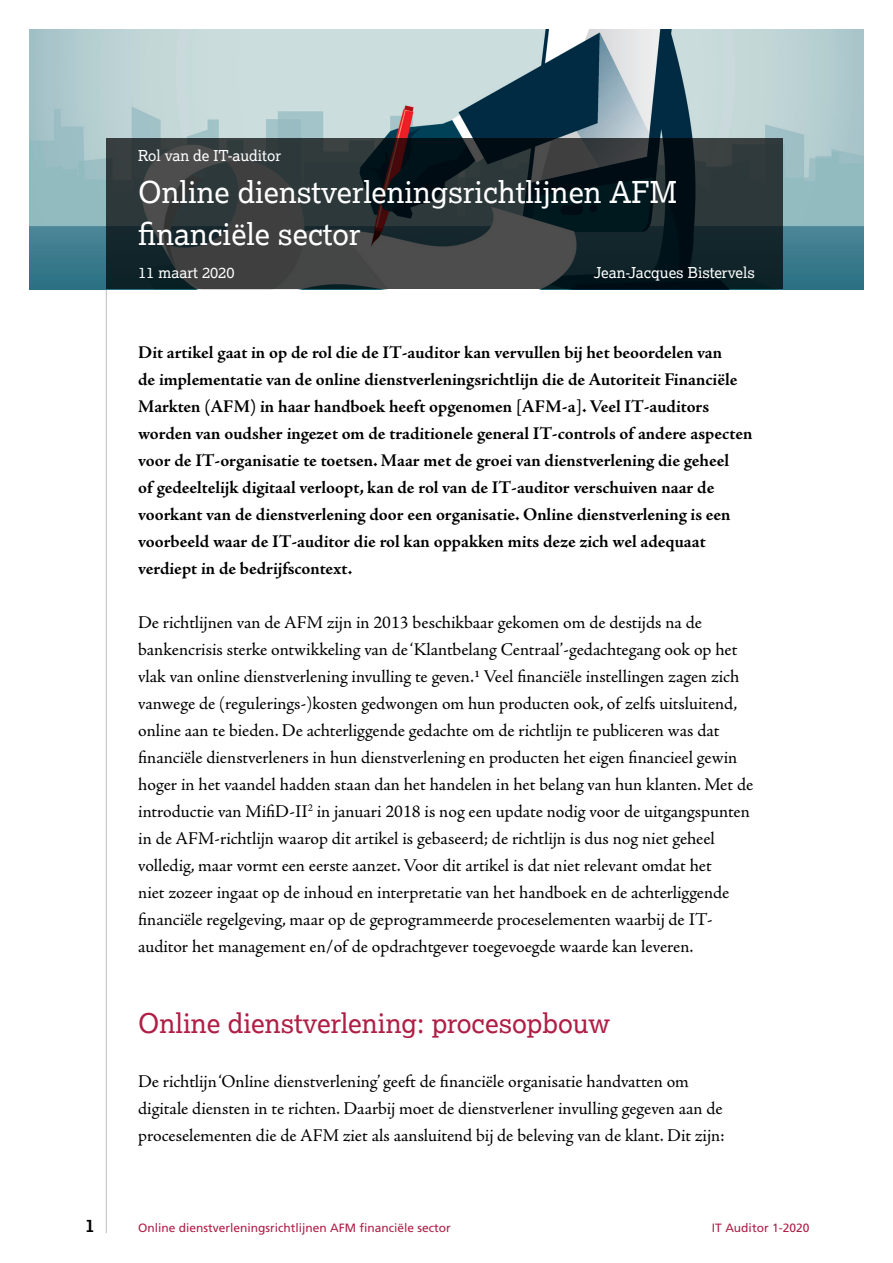
<style>
.page{position:relative;width:893px;height:1263px;background:#fff}
.page>*{position:absolute;margin:0;border:0;box-sizing:border-box;transform-origin:0 0}
.t1{font:30px/42px "Lexia";color:#fff}
.t2{font:27px "Lexia";color:#af1e45}
.t3{font:18px/27px "Adobe Jenson Pro";color:#000}
.t4{font:700 18px/27px "Adobe Jenson Pro";letter-spacing:-.005em;color:#000}
.t5{font:700 18px "Lexia";color:#000}
.t6{font:15px "Lexia";color:#fff}
.t7{font:12px "Frutiger";color:#af1e45}
</style>
<div class="page">
<hr style="left:106px;top:64px;width:1px;height:1169px;background:#bcbec0">
<img style="left:30px;top:30px;width:833px;height:259px">
<svg style="left:106px;top:138px;width:676px;height:151px;background:#283134"></svg>
<p class="t6" style="left:138px;top:146px;width:144px">Rol van de IT-auditor</p>
<h1 class="t1" style="left:138px;top:170px;width:540px">Online dienstverleningsrichtlijnen AFM financiële sector</h1>
<p class="t6" style="left:138px;top:263px;width:98px">11 maart 2020</p>
<p class="t6" style="left:594px;top:263px;width:163px">Jean-Jacques Bistervels</p>
<p class="t4" style="left:138px;top:339px;width:616px">Dit artikel gaat in op de rol die de IT-auditor kan vervullen bij het beoordelen van<br>de implementatie van de online dienstverleningsrichtlijn die de Autoriteit Financiële Markten (AFM) in haar handboek heeft opgenomen [AFM-a]. Veel IT-auditors worden van oudsher ingezet om de traditionele general IT-controls of andere aspecten voor de IT-organisatie te toetsen. Maar met de groei van dienstverlening die geheel<br>of gedeeltelijk digitaal verloopt, kan de rol van de IT-auditor verschuiven naar de voorkant van de dienstverlening door een organisatie. Online dienstverlening is een voorbeeld waar de IT-auditor die rol kan oppakken mits deze zich wel adequaat verdiept in de bedrijfscontext.</p>
<p class="t3" style="left:138px;top:609px;width:617px">De richtlijnen van de AFM zijn in 2013 beschikbaar gekomen om de destijds na de bankencrisis sterke ontwikkeling van de ‘Klantbelang Centraal’-gedachtegang ook op het vlak van online dienstverlening invulling te geven.1 Veel financiële instellingen zagen zich vanwege de (regulerings-)kosten gedwongen om hun producten ook, of zelfs uitsluitend, online aan te bieden. De achterliggende gedachte om de richtlijn te publiceren was dat financiële dienstverleners in hun dienstverlening en producten het eigen financieel gewin hoger in het vaandel hadden staan dan het handelen in het belang van hun klanten. Met de introductie van MifiD-II<sup>2</sup> in januari 2018 is nog een update nodig voor de uitgangspunten in de AFM-richtlijn waarop dit artikel is gebaseerd; de richtlijn is dus nog niet geheel volledig, maar vormt een eerste aanzet. Voor dit artikel is dat niet relevant omdat het<br>niet zozeer ingaat op de inhoud en interpretatie van het handboek en de achterliggende financiële regelgeving, maar op de geprogrammeerde proceselementen waarbij de IT&shy;auditor het management en/of de opdrachtgever toegevoegde waarde kan leveren.</p>
<h2 class="t2" style="left:138px;top:1006px;width:473px">Online dienstverlening: procesopbouw</h2>
<p class="t3" style="left:138px;top:1068px;width:588px">De richtlijn ‘Online dienstverlening’ geeft de financiële organisatie handvatten om digitale diensten in te richten. Daarbij moet de dienstverlener invulling gegeven aan de proceselementen die de AFM ziet als aansluitend bij de beleving van de klant. Dit zijn:</p>
<p class="t5" style="left:85px;top:1214px;width:11px">1</p>
<p class="t7" style="left:138px;top:1221px;width:314px">Online dienstverleningsrichtlijnen AFM financiële sector</p>
<p class="t7" style="left:712px;top:1221px;width:99px">IT Auditor 1-2020</p>
</div>
